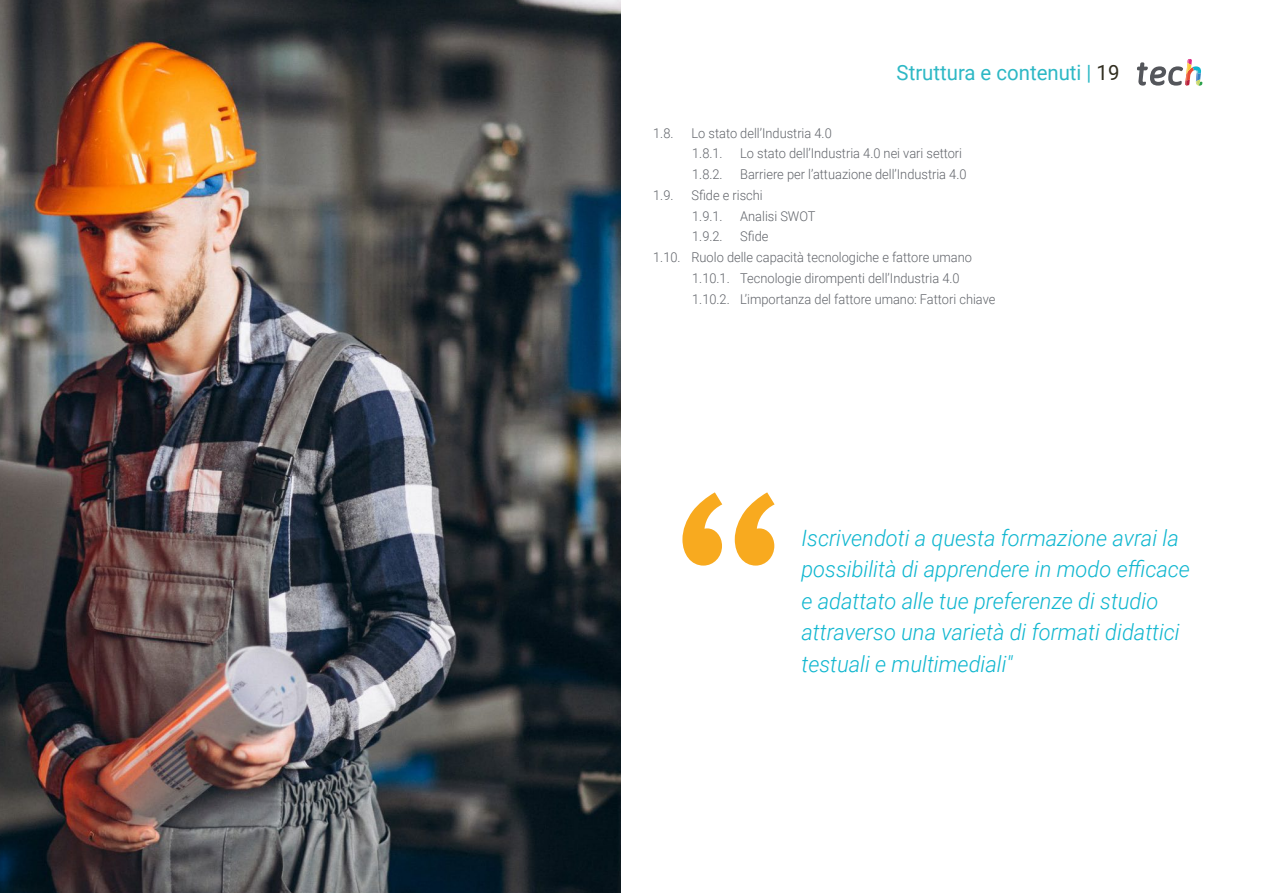
<style>
.page{position:relative;width:1263px;height:893px;background:#fff}
.page>*{position:absolute;margin:0;border:0;box-sizing:border-box;transform-origin:0 0}
.t1{font:italic 300 22.5px/31.5px "Roboto";color:#0fb6cf}
.t2{font:21px "Roboto";color:#2db8c5}
.t3{font:300 13.5px/20.7px "Roboto";color:#61646a;scale:.95 1}
.s1{color:#312e20}
</style>
<div class="page">
<svg style="left:1137px;top:59px;width:65px;height:27px"></svg>
<img style="left:0;top:0;width:621px;height:893px">
<svg style="left:682px;top:492px;width:93px;height:74px"></svg>
<h2 class="t2" style="left:897px;top:57px;width:224px">Struttura e contenuti | <span class="s1">19</span></h2>
<p class="t3" style="left:653px;top:122px;width:23px">1.8.</p>
<p class="t3" style="left:691px;top:122px;width:149px">Lo stato dell’Industria 4.0<br>1.8.1.</p>
<p class="t3" style="left:740px;top:143px;width:235px">Lo stato dell’Industria 4.0 nei vari settori</p>
<p class="t3" style="left:692px;top:164px;width:34px">1.8.2.</p>
<p class="t3" style="left:740px;top:164px;width:240px">Barriere per l’attuazione dell’Industria 4.0</p>
<p class="t3" style="left:653px;top:184px;width:23px">1.9.</p>
<p class="t3" style="left:691px;top:184px;width:77px">Sfide e rischi<br>1.9.1.</p>
<p class="t3" style="left:740px;top:205px;width:81px">Analisi SWOT</p>
<p class="t3" style="left:692px;top:226px;width:34px">1.9.2.</p>
<p class="t3" style="left:740px;top:226px;width:31px">Sfide</p>
<p class="t3" style="left:653px;top:247px;width:337px">1.10. Ruolo delle capacità tecnologiche e fattore umano</p>
<p class="t3" style="left:692px;top:267px;width:283px">1.10.1. Tecnologie dirompenti dell’Industria 4.0</p>
<p class="t3" style="left:692px;top:288px;width:321px">1.10.2. L’importanza del fattore umano: Fattori chiave</p>
<h1 class="t1" style="left:801px;top:521px;width:390px">Iscrivendoti a questa formazione avrai la possibilità di apprendere in modo efficace e adattato alle tue preferenze di studio attraverso una varietà di formati didattici testuali e multimediali"</h1>
</div>
